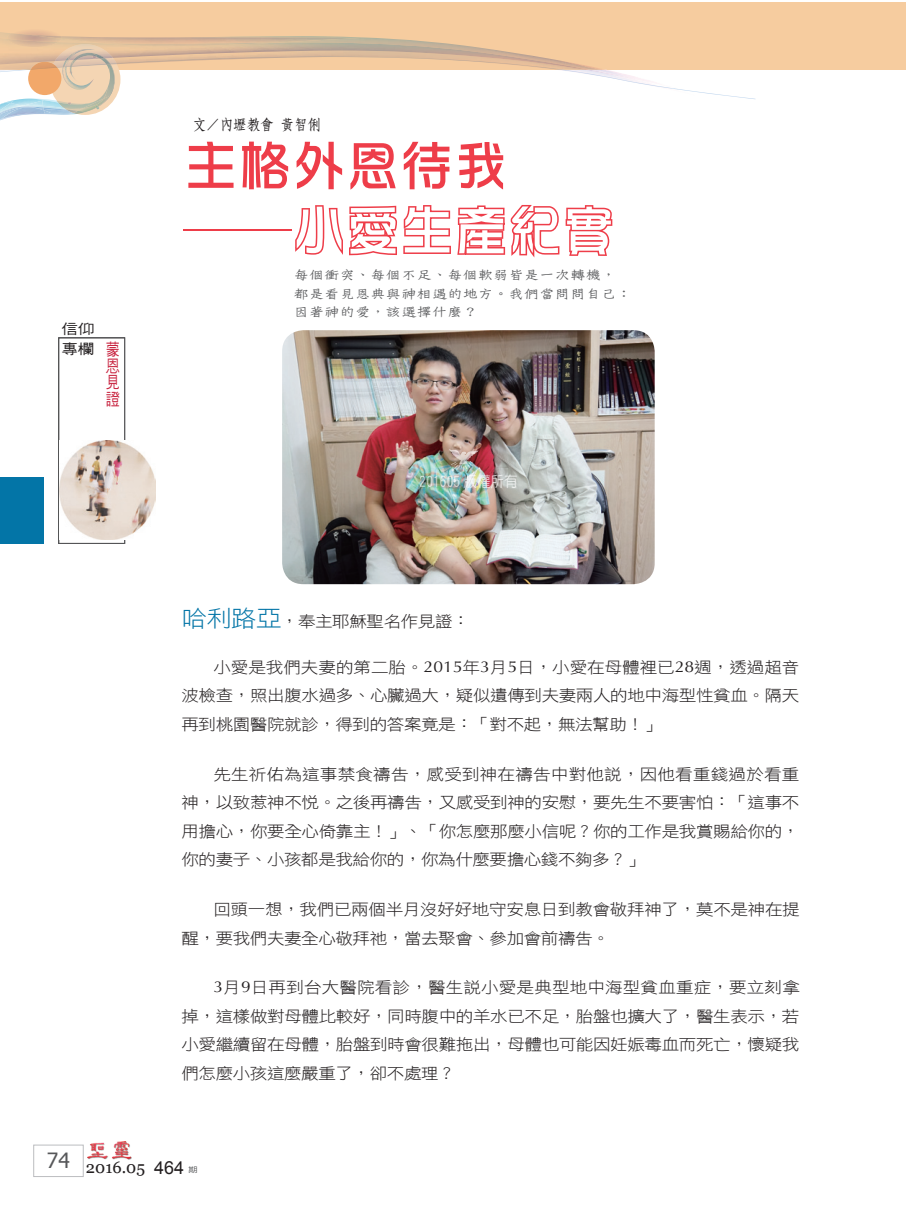
<style>
.page{position:relative;width:906px;height:1217px;background:#fff}
.page>*{position:absolute;margin:0;border:0;box-sizing:border-box;transform-origin:0 0}
.題目{font:54px/64.8px "DF Hua Zong W5 WIN BF";color:#ee3d49}
.t1{font:16.5px "Georgia";color:#231f20}
.t2{font:16.5px/16.5px "DF Hei W5 WIN BF";color:#c8233f;text-align:justify;scale:.85 1}
.t3{font:15.75px/28.5px "DF Hei W3 WIN BF";letter-spacing:-.025em;color:#231f20;text-align:justify;scale:1.11 1}
.t4{font:15px "DF Yuan W5 WIN BF";color:#fff;scale:.9 1}
.作者{font:15px "DF Fang Song W6 WIN BF";color:#231f20;scale:.9 1}
.眉批{font:14.1px/18.9px "DF Tie Xian W3 WIN BF";letter-spacing:-.025em;color:#57585a;scale:1.11 1}
.t5{font:14.1px/19.8px "DF Hei W5 WIN BF";color:#231f20;scale:1.18 1}
.t6{font:7.5px "DF Hei W5 WIN BF";color:#57585a;scale:1.25 1}
.s1{color:#fff}
.s2{font-size:22.95px;color:#0375a7}
.s3{font-family:"Optima"}
.s4{font-family:"Arial";font-size:18px}
</style>
<div class="page">
<div style="left:33px;top:1144px;width:50px;height:32px;border:1px solid #bcbdc0"></div>
<img style="left:87px;top:1141px;width:44px;height:17px">
<div style="left:0;top:2px;width:906px;height:68px;background:#f6cc9f"></div>
<img style="left:0;top:38px;width:501px;height:13px">
<img style="left:55px;top:44px;width:58px;height:7px">
<img style="left:75px;top:49px;width:20px;height:2px">
<img style="left:71px;top:50px;width:20px;height:1px">
<img style="left:61px;top:36px;width:302px;height:8px">
<img style="left:106px;top:43px;width:171px;height:4px">
<svg style="left:0;top:51px;width:755px;height:70px"></svg>
<img style="left:7px;top:36px;width:55px;height:6px">
<svg style="left:0;top:31px;width:61px;height:8px"></svg>
<img style="left:8px;top:39px;width:50px;height:8px">
<img style="left:19px;top:33px;width:27px;height:3px">
<div style="left:58px;top:337px;width:67px;height:206px;border:1px solid #57585a"></div>
<img style="left:59px;top:440px;width:97px;height:99px">
<div style="left:0;top:477px;width:43px;height:66px;background:#0375a7"></div>
<svg style="left:295px;top:205px;width:318px;height:53px"></svg>
<img style="left:282px;top:330px;width:372px;height:254px">
<svg style="left:449px;top:449px;width:29px;height:22px"></svg>
<p class="作者" style="left:193px;top:117px;width:144px">文／內壢教會 黃智俐</p>
<p class="t5" style="left:61px;top:319px;width:29px">信仰專欄</p>
<p class="t2" style="left:106px;top:341px;width:18px">蒙恩見證</p>
<p class="題目" style="left:184px;top:133px;width:433px">主格外恩待我──<span class="s1">小愛生產紀實</span></p>
<p class="眉批" style="left:293px;top:265px;width:306px">每個衝突、每個不足、每個軟弱皆是一次轉機，都是看見恩典與神相遇的地方。我們當問問自己：因著神的愛，該選擇什麼？</p>
<p class="t4" style="left:420px;top:474px;width:110px">201605 版權所有</p>
<p class="t3" style="left:181px;top:607px;width:261px"><span class="s2">哈利路亞</span>，奉主耶穌聖名作見證：</p>
<p class="t3" style="left:181px;top:652px;width:558px;text-indent:32px">小愛是我們夫妻的第二胎。<span class="s3">2015</span>年<span class="s3">3</span>月<span class="s3">5</span>日，小愛在母體裡已<span class="s3">28</span>週，透過超音波檢查，照出腹水過多、心臟過大，疑似遺傳到夫妻兩人的地中海型性貧血。隔天再到桃園醫院就診，得到的答案竟是：「對不起，無法幫助！」</p>
<p class="t3" style="left:181px;top:759px;width:558px;text-indent:32px">先生祈佑為這事禁食禱告，感受到神在禱告中對他說，因他看重錢過於看重神，以致惹神不悅。之後再禱告，又感受到神的安慰，要先生不要害怕：「這事不用擔心，你要全心倚靠主！」、「你怎麼那麼小信呢？你的工作是我賞賜給你的，你的妻子、小孩都是我給你的，你為什麼要擔心錢不夠多？」</p>
<p class="t3" style="left:181px;top:894px;width:558px;text-indent:32px">回頭一想，我們已兩個半月沒好好地守安息日到教會敬拜神了，莫不是神在提醒，要我們夫妻全心敬拜祂，當去聚會、參加會前禱告。</p>
<p class="t3" style="left:181px;top:973px;width:558px;text-indent:32px"><span class="s3">3</span>月<span class="s3">9</span>日再到台大醫院看診，醫生說小愛是典型地中海型貧血重症，要立刻拿掉，這樣做對母體比較好，同時腹中的羊水已不足，胎盤也擴大了，醫生表示，若小愛繼續留在母體，胎盤到時會很難拖出，母體也可能因妊娠毒血而死亡，懷疑我們怎麼小孩這麼嚴重了，卻不處理？</p>
<p class="t1" style="left:47px;top:1156px;width:139px"><sup>74</sup> 2016.05 <span class="s4">464</span></p>
<p class="t6" style="left:188px;top:1165px;width:9px">期</p>
</div>
